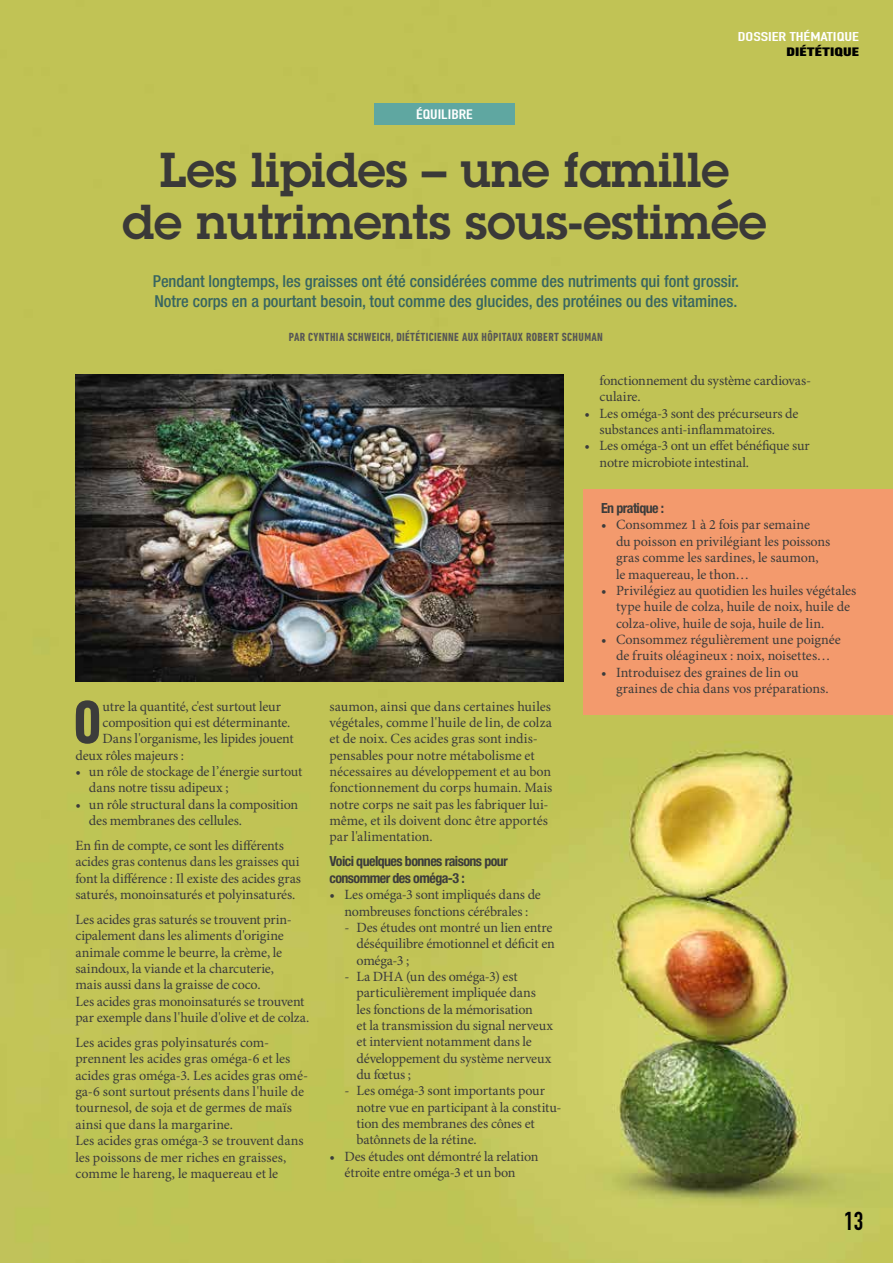
<style>
.page{position:relative;width:893px;height:1263px;background:#fff}
.page>*{position:absolute;margin:0;border:0;box-sizing:border-box;transform-origin:0 0}
.t1{font:700 condensed 62.25px "DIN Next LT Pro";color:#3c3c3b}
.t2{font:600 48px/52.5px "Lubalin Graph Std";color:#3a3938;text-align:center}
.t3{font:700 25.5px "DIN Condensed";color:#000}
.t4{font:500 condensed 16.5px/19.8px "Helvetica Neue LT Std";color:#386561}
.t5{font:14.1px/16.4px "Minion Pro";letter-spacing:-.01em;color:#3c3c3b}
.t6{font:700 condensed 13.95px/16.5px "Helvetica Neue LT Std";letter-spacing:-.04em;color:#3c3c3b}
.t7{font:700 13.5px "DIN Condensed";color:#fff;scale:1.3 1}
.t8{font:700 12.6px "DIN Condensed";color:#fff;scale:1.45 1}
.t9{font:800 condensed 12.6px "DIN Next LT Pro";color:#000;scale:1.45 1}
.t10{font:700 condensed 12px "DIN Next LT Pro";letter-spacing:.03em;color:#575756}
</style>
<div class="page">
<img style="left:0;top:0;width:893px;height:1263px">
<div style="left:374px;top:103px;width:141px;height:22px;background:#5fa7a1"></div>
<img style="left:75px;top:375px;width:488px;height:306px">
<div style="left:584px;top:489px;width:309px;height:225px;background:#f39a6d"></div>
<p class="t8" style="left:738px;top:28px;width:85px">DOSSIER THÉMATIQUE</p>
<p class="t9" style="left:787px;top:44px;width:51px">DIÉTÉTIQUE</p>
<p class="t7" style="left:416px;top:105px;width:45px">ÉQUILIBRE</p>
<h2 class="t2" style="left:122px;top:143px;width:646px">Les lipides – une famille<br>de nutriments sous-estimée</h2>
<p class="t4" style="left:153px;top:271px;width:588px">Pendant longtemps, les graisses ont été considérées comme des nutriments qui font grossir.<br>Notre corps en a pourtant besoin, tout comme des glucides, des protéines ou des vitamines.</p>
<p class="t10" style="left:289px;top:330px;width:315px">PAR CYNTHIA SCHWEICH, DIÉTÉTICIENNE AUX HÔPITAUX ROBERT SCHUMAN</p>
<p class="t5" style="left:600px;top:373px;width:213px">fonctionnement du système cardiovas&shy;culaire.</p>
<p class="t5" style="left:585px;top:406px;width:215px;text-align:center">• Les oméga-3 sont des précurseurs de substances anti-inflammatoires.</p>
<p class="t5" style="left:600px;top:438px;width:212px;text-indent:-15px">• Les oméga-3 ont un effet bénéfique sur notre microbiote intestinal.</p>
<p class="t6" style="left:601px;top:500px;width:65px">En pratique :</p>
<p class="t5" style="left:616px;top:517px;width:216px;text-indent:-15px">• Consommez 1 à 2 fois par semaine<br>du poisson en privilégiant les poissons gras comme les sardines, le saumon, le maquereau, le thon…</p>
<p class="t5" style="left:616px;top:583px;width:242px;text-indent:-15px">• Privilégiez au quotidien les huiles végétales type huile de colza, huile de noix, huile de colza-olive, huile de soja, huile de lin.</p>
<p class="t5" style="left:601px;top:632px;width:241px;text-align:center">• Consommez régulièrement une poignée de fruits oléagineux : noix, noisettes…</p>
<p class="t5" style="left:616px;top:664px;width:214px;text-indent:-15px">• Introduisez des graines de lin ou graines de chia dans vos préparations.</p>
<h1 class="t1" style="left:74px;top:687px;width:29px">O</h1>
<p class="t5" style="left:103px;top:698px;width:180px">utre la quantité, c'est surtout leur</p>
<p class="t5" style="left:103px;top:715px;width:189px">composition qui est déterminante.</p>
<p class="t5" style="left:103px;top:731px;width:193px">Dans l'organisme, les lipides jouent</p>
<p class="t5" style="left:75px;top:747px;width:110px">deux rôles majeurs :</p>
<p class="t5" style="left:89px;top:764px;width:215px;text-indent:-13px">• un rôle de stockage de l’énergie surtout dans notre tissu adipeux ;</p>
<p class="t5" style="left:89px;top:796px;width:211px;text-indent:-13px">• un rôle structural dans la composition des membranes des cellules.</p>
<p class="t5" style="left:75px;top:838px;width:227px">En fin de compte, ce sont les différents acides gras contenus dans les graisses qui font la différence : Il existe des acides gras saturés, monoinsaturés et polyinsaturés.</p>
<p class="t5" style="left:75px;top:912px;width:235px">Les acides gras saturés se trouvent prin&shy;cipalement dans les aliments d'origine animale comme le beurre, la crème, le saindoux, la viande et la charcuterie,<br>mais aussi dans la graisse de coco.<br>Les acides gras monoinsaturés se trouvent par exemple dans l'huile d'olive et de colza.</p>
<p class="t5" style="left:75px;top:1035px;width:234px">Les acides gras polyinsaturés com&shy;prennent les acides gras oméga-6 et les acides gras oméga-3. Les acides gras omé&shy;ga-6 sont surtout présents dans l'huile de tournesol, de soja et de germes de maïs ainsi que dans la margarine.<br>Les acides gras oméga-3 se trouvent dans les poissons de mer riches en graisses, comme le hareng, le maquereau et le</p>
<p class="t5" style="left:329px;top:698px;width:224px">saumon, ainsi que dans certaines huiles végétales, comme l'huile de lin, de colza et de noix. Ces acides gras sont indis&shy;pensables pour notre métabolisme et nécessaires au développement et au bon fonctionnement du corps humain. Mais notre corps ne sait pas les fabriquer lui&shy;même, et ils doivent donc être apportés par l'alimentation.</p>
<p class="t6" style="left:329px;top:853px;width:180px">Voici quelques bonnes raisons pour consommer des oméga-3 :</p>
<p class="t5" style="left:329px;top:887px;width:213px;text-align:center">• Les oméga-3 sont impliqués dans de nombreuses fonctions cérébrales :</p>
<p class="t5" style="left:356px;top:920px;width:200px;text-indent:-12px">- Des études ont montré un lien entre déséquilibre émotionnel et déficit en oméga-3 ;</p>
<p class="t5" style="left:356px;top:969px;width:198px;text-indent:-12px">- La DHA (un des oméga-3) est particulièrement impliquée dans les fonctions de la mémorisation<br>et la transmission du signal nerveux et intervient notamment dans le développement du système nerveux du fœtus ;</p>
<p class="t5" style="left:356px;top:1083px;width:207px;text-indent:-12px">- Les oméga-3 sont importants pour notre vue en participant à la constitu&shy;tion des membranes des cônes et batônnets de la rétine.</p>
<p class="t5" style="left:329px;top:1149px;width:211px;text-align:center">• Des études ont démontré la relation étroite entre oméga-3 et un bon</p>
<h3 class="t3" style="left:844px;top:1204px;width:20px">13</h3>
</div>
